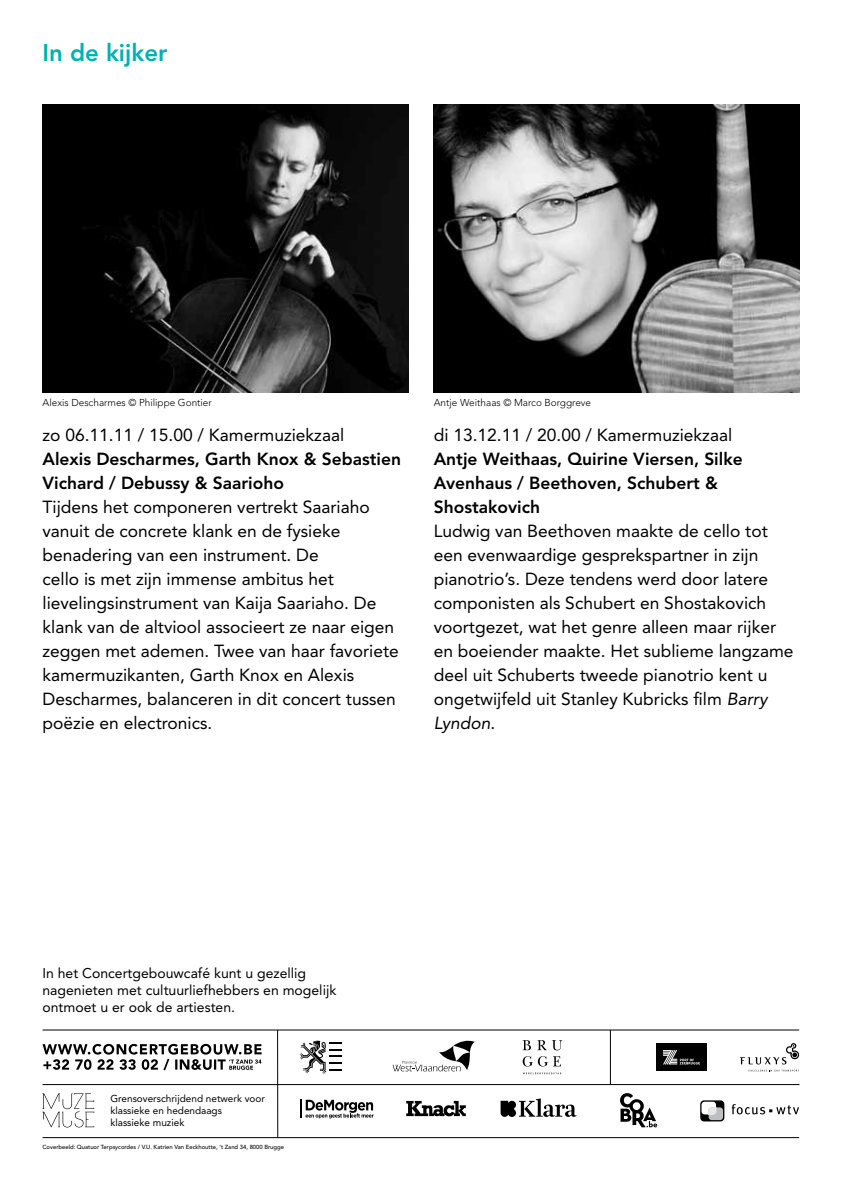
<style>
.page{position:relative;width:842px;height:1191px;background:#fff}
.page>*{position:absolute;margin:0;border:0;box-sizing:border-box;transform-origin:0 0}
.t1{font:800 24px "Avenir LT";color:#00b1b0}
.t2{font:17.4px/24px "Avenir LT";color:#000}
.t3{font:800 17.4px/24px "Avenir LT";color:#000}
.t4{font:14px/16.8px "Avenir LT";color:#000}
.t5{font:10px/12px "Avenir LT";color:#000}
.t6{font:300 10px "Avenir LT";color:#000}
.t7{font:500 5.8px "Avenir LT";color:#000}
.s1{font-style:italic}
</style>
<div class="page">
<img style="left:43px;top:105px;width:365px;height:288px">
<img style="left:434px;top:105px;width:365px;height:288px">
<svg style="left:43px;top:1044px;width:219px;height:26px"></svg>
<hr style="left:43px;top:1084px;width:756px;height:1px;background:#000">
<hr style="left:43px;top:1029px;width:756px;height:1px;background:#000">
<hr style="left:610px;top:1030px;width:1px;height:54px;background:#000">
<hr style="left:43px;top:1137px;width:756px;height:1px;background:#000">
<hr style="left:277px;top:1030px;width:1px;height:107px;background:#000">
<svg style="left:300px;top:1040px;width:42px;height:34px"></svg>
<svg style="left:393px;top:1040px;width:82px;height:31px"></svg>
<svg style="left:523px;top:1072px;width:38px;height:2px"></svg>
<svg style="left:523px;top:1040px;width:8px;height:10px"></svg>
<svg style="left:537px;top:1040px;width:25px;height:10px"></svg>
<svg style="left:523px;top:1056px;width:38px;height:10px"></svg>
<svg style="left:740px;top:1043px;width:59px;height:28px"></svg>
<div style="left:656px;top:1043px;width:50px;height:28px;background:#000"></div>
<svg style="left:663px;top:1050px;width:37px;height:14px"></svg>
<svg style="left:300px;top:1099px;width:74px;height:19px"></svg>
<svg style="left:501px;top:1098px;width:75px;height:19px"></svg>
<svg style="left:732px;top:1104px;width:67px;height:10px"></svg>
<svg style="left:700px;top:1100px;width:24px;height:21px"></svg>
<svg style="left:620px;top:1093px;width:37px;height:34px"></svg>
<svg style="left:406px;top:1101px;width:60px;height:16px"></svg>
<svg style="left:43px;top:1093px;width:51px;height:34px"></svg>
<h1 class="t1" style="left:43px;top:38px;width:126px">In de kijker</h1>
<p class="t6" style="left:43px;top:397px;width:171px">Alexis Descharmes © Philippe Gontier</p>
<p class="t6" style="left:434px;top:397px;width:159px">Antje Weithaas © Marco Borggreve</p>
<p class="t2" style="left:43px;top:423px;width:303px">zo 06.11.11 / 15.00 / Kamermuziekzaal</p>
<p class="t3" style="left:43px;top:447px;width:360px">Alexis Descharmes, Garth Knox &amp; Sebastien<br>Vichard / Debussy &amp; Saarioho</p>
<p class="t2" style="left:43px;top:495px;width:358px">Tijdens het componeren vertrekt Saariaho vanuit de concrete klank en de fysieke benadering van een instrument. De<br>cello is met zijn immense ambitus het lievelingsinstrument van Kaija Saariaho. De klank van de altviool associeert ze naar eigen zeggen met ademen. Twee van haar favoriete kamermuzikanten, Garth Knox en Alexis Descharmes, balanceren in dit concert tussen poëzie en electronics.</p>
<p class="t2" style="left:434px;top:423px;width:300px">di 13.12.11 / 20.00 / Kamermuziekzaal</p>
<p class="t3" style="left:434px;top:447px;width:310px">Antje Weithaas, Quirine Viersen, Silke<br>Avenhaus / Beethoven, Schubert &amp;<br>Shostakovich</p>
<p class="t2" style="left:434px;top:519px;width:361px">Ludwig van Beethoven maakte de cello tot een evenwaardige gesprekspartner in zijn pianotrio’s. Deze tendens werd door latere componisten als Schubert en Shostakovich voortgezet, wat het genre alleen maar rijker en boeiender maakte. Het sublieme langzame deel uit Schuberts tweede pianotrio kent u ongetwijfeld uit Stanley Kubricks film <span class="s1">Barry Lyndon</span>.</p>
<p class="t4" style="left:43px;top:965px;width:295px">In het Concertgebouwcafé kunt u gezellig nagenieten met cultuurliefhebbers en mogelijk ontmoet u er ook de artiesten.</p>
<p class="t5" style="left:110px;top:1092px;width:156px">Grensoverschrijdend netwerk voor klassieke en hedendaags<br>klassieke muziek</p>
<p class="t7" style="left:43px;top:1143px;width:243px">Coverbeeld: Quatuor Terpsycordes / V.U. Katrien Van Eeckhoutte, ’t Zand 34, 8000 Brugge</p>
</div>
